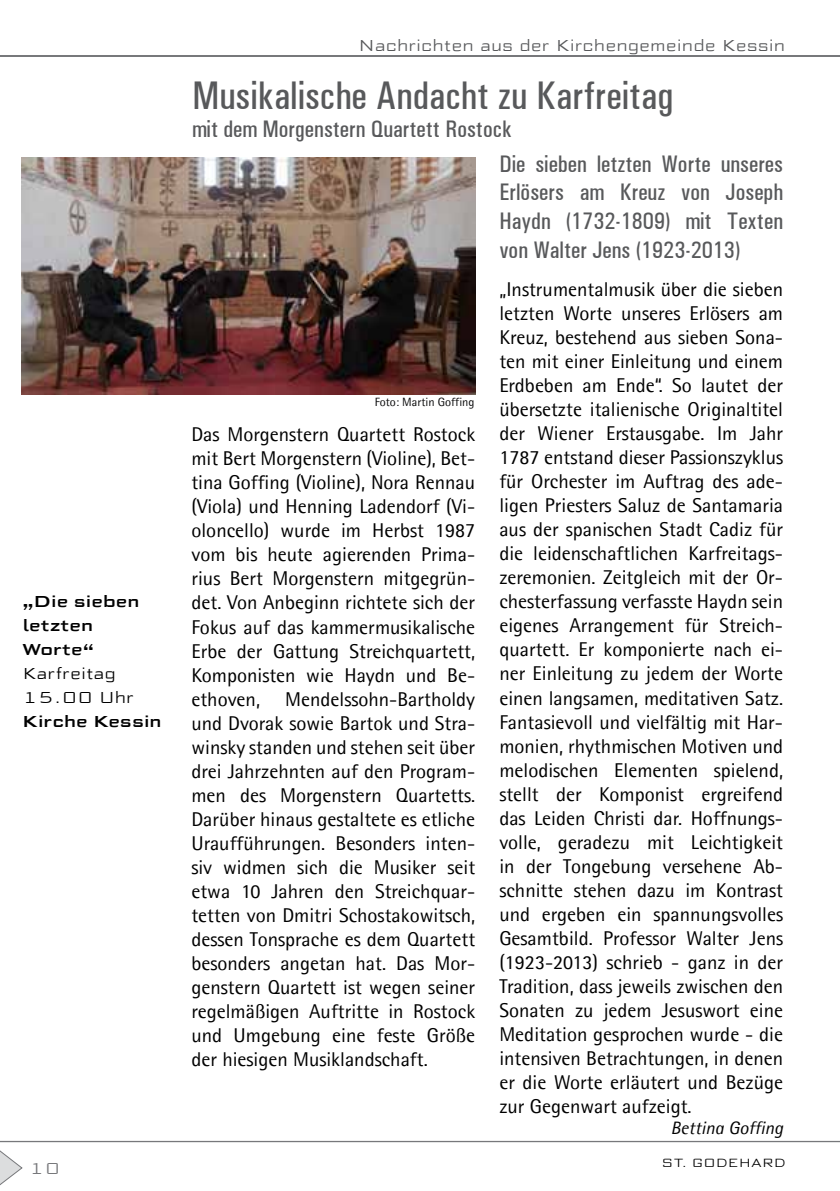
<style>
.page{position:relative;width:840px;height:1191px;background:#fff}
.page>*{position:absolute;margin:0;border:0;box-sizing:border-box;transform-origin:0 0}
.t1{font:500 condensed 40px "Univers";color:#58595b}
.t2{font:500 condensed 24px/28.8px "Univers";color:#58595b;text-align:justify}
.t3{font:20px/24px "Agfa Rotis Semisans";color:#000;text-align:justify}
.t4{font:italic 18px "Agfa Rotis Semisans";color:#000}
.t5{font:300 16px "Morris Sans Com";color:#58595b}
.t6{font:500 16px/24px "Morris Sans Com";color:#000}
.t7{font:300 16px/24px "Morris Sans Com";color:#000}
.t8{font:300 16px "Morris Sans Com";color:#77787b}
.t9{font:12px "Agfa Rotis Semisans";color:#0a0a0b}
.t10{font:300 12px "Morris Sans Com";color:#000}
</style>
<div class="page">
<svg style="left:0;top:1140px;width:839px;height:46px"></svg>
<hr style="left:0;top:56px;width:839px;height:1px;background:#77787b">
<img style="left:21px;top:158px;width:454px;height:236px">
<p class="t6" style="left:23px;top:589px;width:118px">„Die sieben letzten<br>Worte“</p>
<p class="t7" style="left:23px;top:660px;width:113px">Karfreitag<br>15.00 Uhr</p>
<p class="t6" style="left:23px;top:709px;width:141px">Kirche Kessin</p>
<p class="t8" style="left:29px;top:1157px;width:33px">10</p>
<p class="t5" style="left:358px;top:35px;width:428px">Nachrichten aus der Kirchengemeinde Kessin</p>
<h1 class="t1" style="left:192px;top:72px;width:483px">Musikalische Andacht zu Karfreitag</h1>
<p class="t2" style="left:192px;top:114px;width:321px">mit dem Morgenstern Quartett Rostock</p>
<p class="t9" style="left:374px;top:394px;width:101px">Foto: Martin Goffing</p>
<p class="t3" style="left:191px;top:422px;width:285px">Das Morgenstern Quartett Rostock mit Bert Morgenstern (Violine), Bet&shy;tina Goffing (Violine), Nora Rennau (Viola) und Henning Ladendorf (Vi&shy;oloncello) wurde im Herbst 1987 vom bis heute agierenden Prima&shy;rius Bert Morgenstern mitgegrün&shy;det. Von Anbeginn richtete sich der Fokus auf das kammermusikalische Erbe der Gattung Streichquartett, Komponisten wie Haydn und Be&shy;ethoven,</p>
<p class="t3" style="left:191px;top:686px;width:285px;text-indent:94px">Mendelssohn-Bartholdy und Dvorak sowie Bartok und Stra&shy;winsky standen und stehen seit über drei Jahrzehnten auf den Program&shy;men des Morgenstern Quartetts.<br>Darüber hinaus gestaltete es etliche Uraufführungen. Besonders inten&shy;siv widmen sich die Musiker seit etwa 10 Jahren den Streichquar&shy;tetten von Dmitri Schostakowitsch, dessen Tonsprache es dem Quartett besonders angetan hat. Das Mor&shy;genstern Quartett ist wegen seiner regelmäßigen Auftritte in Rostock und Umgebung eine feste Größe der hiesigen Musiklandschaft.</p>
<p class="t2" style="left:499px;top:149px;width:285px">Die sieben letzten Worte unseres Erlösers am Kreuz von Joseph Haydn (1732-1809) mit Texten von Walter Jens (1923-2013)</p>
<p class="t3" style="left:499px;top:277px;width:285px">„Instrumentalmusik über die sieben letzten Worte unseres Erlösers am Kreuz, bestehend aus sieben Sona&shy;ten mit einer Einleitung und einem Erdbeben am Ende“. So lautet der übersetzte italienische Originaltitel der Wiener Erstausgabe. Im Jahr 1787 entstand dieser Passionszyklus für Orchester im Auftrag des ade&shy;ligen Priesters Saluz de Santamaria aus der spanischen Stadt Cadiz für die leidenschaftlichen Karfreitags&shy;zeremonien. Zeitgleich mit der Or&shy;chesterfassung verfasste Haydn sein eigenes Arrangement für Streich&shy;quartett. Er komponierte nach ei&shy;ner Einleitung zu jedem der Worte einen langsamen, meditativen Satz.<br>Fantasievoll und vielfältig mit Har&shy;monien, rhythmischen Motiven und melodischen Elementen spielend, stellt der Komponist ergreifend das Leiden Christi dar. Hoffnungs&shy;volle, geradezu mit Leichtigkeit in der Tongebung versehene Ab&shy;schnitte stehen dazu im Kontrast und ergeben ein spannungsvolles Gesamtbild. Professor Walter Jens (1923-2013) schrieb - ganz in der Tradition, dass jeweils zwischen den Sonaten zu jedem Jesuswort eine Meditation gesprochen wurde - die intensiven Betrachtungen, in denen er die Worte erläutert und Bezüge zur Gegenwart aufzeigt.</p>
<p class="t4" style="left:670px;top:1117px;width:114px">Bettina Goffing</p>
<p class="t10" style="left:661px;top:1154px;width:125px">St. Godehard</p>
</div>
